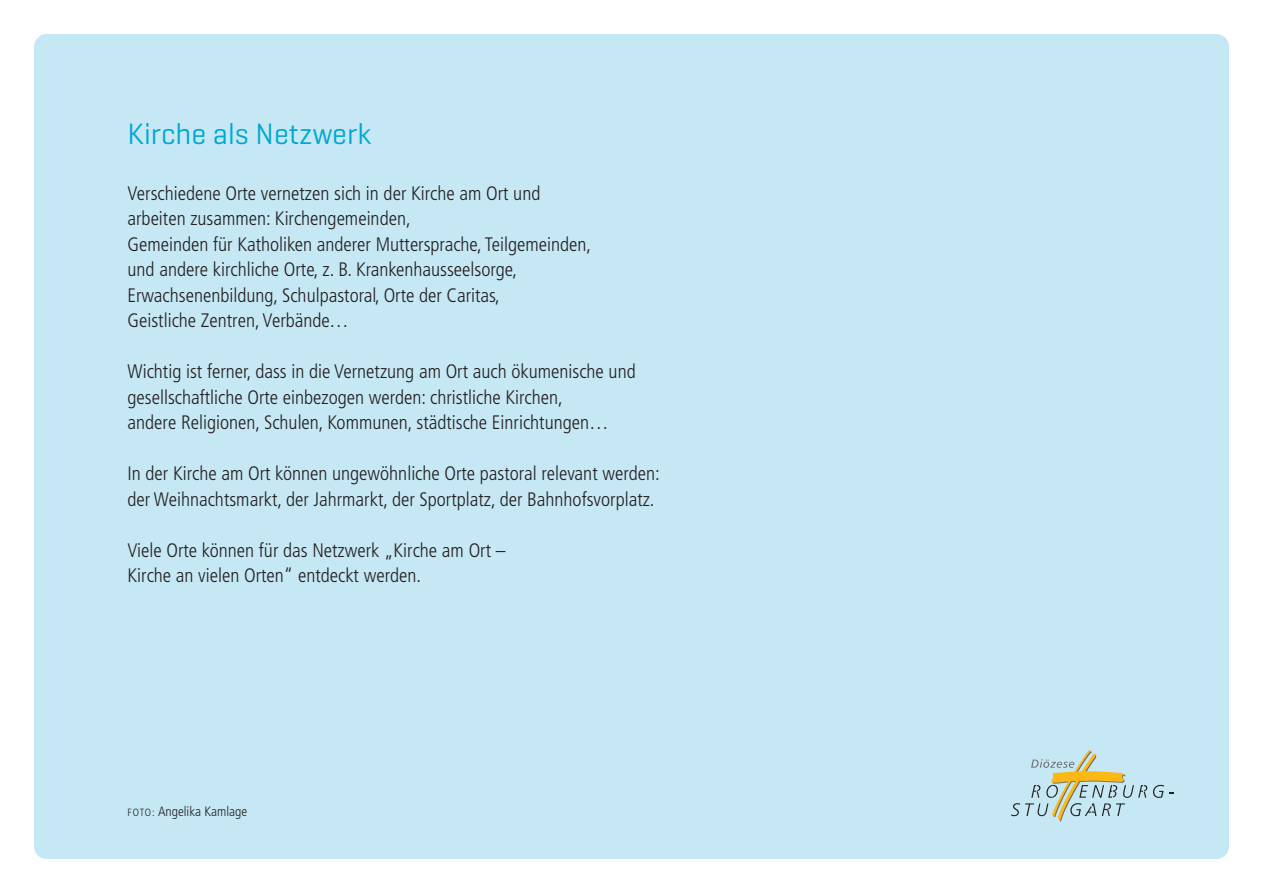
<style>
.page{position:relative;width:1263px;height:893px;background:#fff}
.page>*{position:absolute;margin:0;border:0;box-sizing:border-box;transform-origin:0 0}
.t1{font:30px "Geogrotesque";color:#00a7d5}
.t2{font:300 condensed 19.5px/25.5px "Frutiger LT Pro";color:#231f20}
.t3{font:300 condensed 13.5px "Frutiger LT Pro";color:#231f20}
.s1{font-size:10.5px}
</style>
<div class="page">
<div style="left:34px;top:34px;width:1195px;height:825px;background:#c6e8f5;border-radius:13px"></div>
<svg style="left:1153px;top:785px;width:21px;height:13px"></svg>
<svg style="left:1011px;top:750px;width:136px;height:72px"></svg>
<h1 class="t1" style="left:128px;top:123px;width:245px">Kirche als Netzwerk</h1>
<p class="t2" style="left:128px;top:182px;width:465px">Verschiedene Orte vernetzen sich in der Kirche am Ort und arbeiten zusammen: Kirchengemeinden,<br>Gemeinden für Katholiken anderer Muttersprache, Teilgemeinden, und andere kirchliche Orte, z. B. Krankenhausseelsorge, Erwachsenenbildung, Schulpastoral, Orte der Caritas,<br>Geistliche Zentren, Verbände…</p>
<p class="t2" style="left:128px;top:361px;width:510px">Wichtig ist ferner, dass in die Vernetzung am Ort auch ökumenische und gesellschaftliche Orte einbezogen werden: christliche Kirchen,<br>andere Religionen, Schulen, Kommunen, städtische Einrichtungen…</p>
<p class="t2" style="left:128px;top:463px;width:534px">In der Kirche am Ort können ungewöhnliche Orte pastoral relevant werden: der Weihnachtsmarkt, der Jahrmarkt, der Sportplatz, der Bahnhofsvorplatz.</p>
<p class="t2" style="left:128px;top:539px;width:379px">Viele Orte können für das Netzwerk „Kirche am Ort –<br>Kirche an vielen Orten“ entdeckt werden.</p>
<p class="t3" style="left:128px;top:806px;width:121px"><span class="s1">FOTO:</span> Angelika Kamlage</p>
</div>
